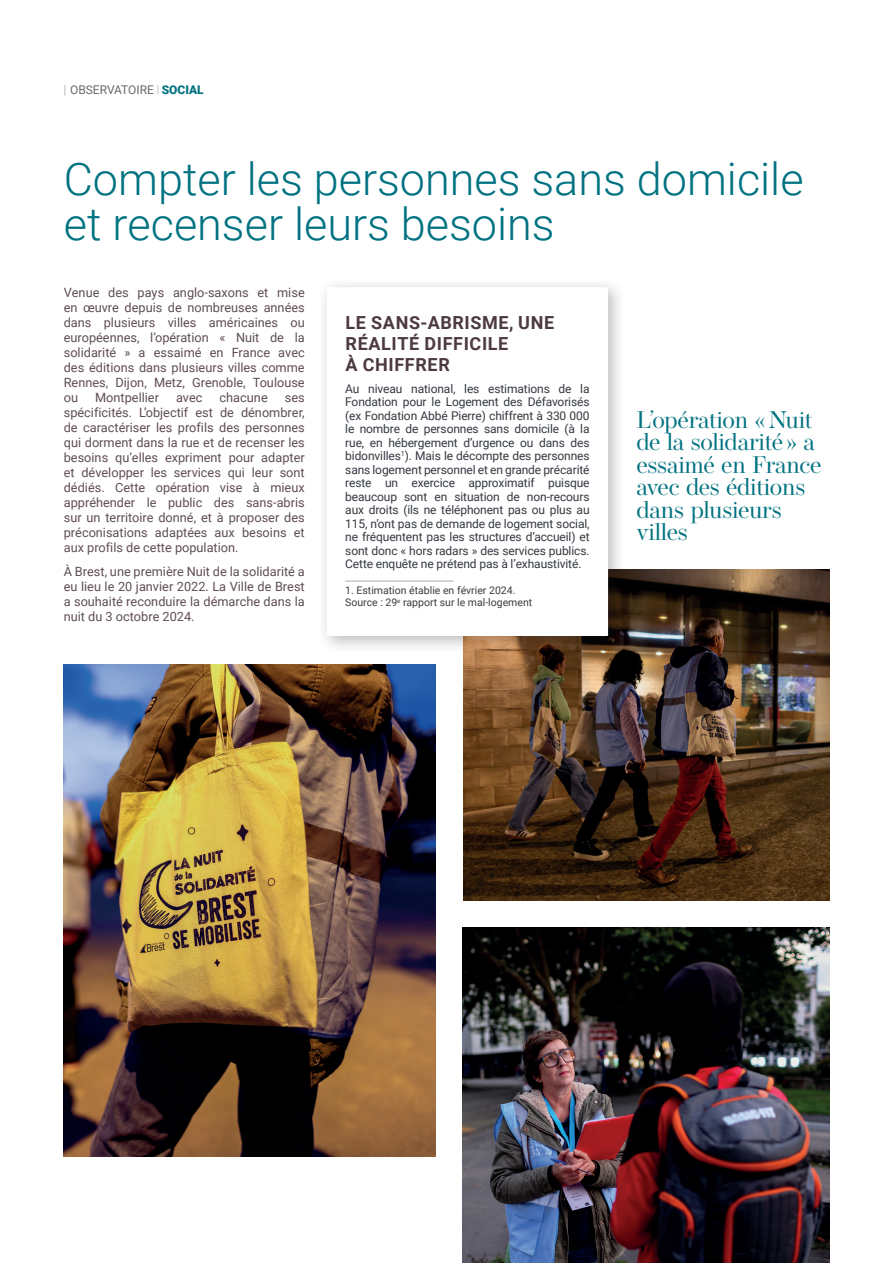
<style>
.page{position:relative;width:893px;height:1263px;background:#fff}
.page>*{position:absolute;margin:0;border:0;box-sizing:border-box;transform-origin:0 0}
.t1{font:300 45px/45px "Roboto";color:#017281}
.t2{font:24px/22.5px "Operetta 12";letter-spacing:-.01em;color:#017281}
.t3{font:700 18px/21px "Roboto";letter-spacing:.035em;color:#4c3942}
.t4{font:12.75px/15px "Roboto";color:#5f4d56;text-align:justify}
.t5{font:12px/13.5px "Roboto";letter-spacing:-.01em;color:#333840;text-align:justify}
.t6{font:12px "Roboto";color:#69696c}
.t7{font:10.5px/12.6px "Roboto";color:#3a3c41}
.s1{font-weight:100;color:#3e3e3f}
.s2{font-weight:100;font-size:11.55px;color:#57585a}
.s3{font-weight:900;color:#017281}
</style>
<div class="page">
<img style="left:463px;top:570px;width:366px;height:330px">
<img style="left:64px;top:665px;width:371px;height:492px">
<div style="left:317px;top:277px;width:310px;height:377px;background:#231f20;opacity:.3"></div>
<div style="left:327px;top:288px;width:280px;height:347px;background:#fff"></div>
<hr style="left:345px;top:581px;width:108px;height:1px;background:#a5abb3">
<img style="left:462px;top:927px;width:367px;height:336px">
<p class="t6" style="left:64px;top:81px;width:141px"><span class="s1">|</span> OBSERVATOIRE <span class="s2">l</span> <span class="s3">SOCIAL</span></p>
<h1 class="t1" style="left:64px;top:155px;width:741px">Compter les personnes sans domicile et recenser leurs besoins</h1>
<p class="t4" style="left:64px;top:285px;width:242px">Venue des pays anglo-saxons et mise en œuvre depuis de nombreuses années dans plusieurs villes américaines ou européennes, l’opération « Nuit de la solidarité » a essaimé en France avec des éditions dans plusieurs villes comme Rennes, Dijon, Metz, Grenoble, Toulouse ou</p>
<p class="t4" style="left:95px;top:390px;width:65px">Montpellier</p>
<p class="t4" style="left:176px;top:390px;width:28px">avec</p>
<p class="t4" style="left:220px;top:390px;width:50px">chacune</p>
<p class="t4" style="left:64px;top:390px;width:242px;text-indent:221px">ses spécificités. L’objectif est de dénombrer, de caractériser les profils des personnes qui dorment dans la rue et de recenser les besoins qu’elles expriment pour adapter et développer les services qui leur sont dédiés. Cette opération vise à mieux appréhender le public des sans-abris sur un territoire donné, et à proposer des préconisations adaptées aux besoins et aux profils de cette population.</p>
<p class="t4" style="left:64px;top:563px;width:242px">À Brest, une première Nuit de la solidarité a eu lieu le 20 janvier 2022. La Ville de Brest a souhaité reconduire la démarche dans la nuit du 3 octobre 2024.</p>
<h3 class="t3" style="left:346px;top:311px;width:210px">LE SANS-ABRISME, UNE<br>RÉALITÉ DIFFICILE<br>À CHIFFRER</h3>
<p class="t5" style="left:345px;top:381px;width:246px">Au niveau national, les estimations de la Fondation pour le Logement des Défavorisés (ex Fondation Abbé Pierre) chiffrent à 330 000 le nombre de personnes sans domicile (à la rue, en hébergement d’urgence ou dans des bidonvilles<sup>1</sup>). Mais le décompte des personnes sans logement personnel et en grande précarité reste un exercice approximatif puisque beaucoup sont en situation de non-recours aux droits (ils ne téléphonent pas ou plus au 115, n’ont pas de demande de logement social, ne fréquentent pas les structures d’accueil) et sont donc « hors radars » des services publics.<br>Cette enquête ne prétend pas à l’exhaustivité.</p>
<p class="t7" style="left:345px;top:583px;width:188px">1. Estimation établie en février 2024.<br>Source : 29<sup>e</sup> rapport sur le mal-logement</p>
<h2 class="t2" style="left:636px;top:408px;width:187px">L’opération « Nuit de la solidarité » a essaimé en France avec des éditions dans plusieurs villes</h2>
</div>
